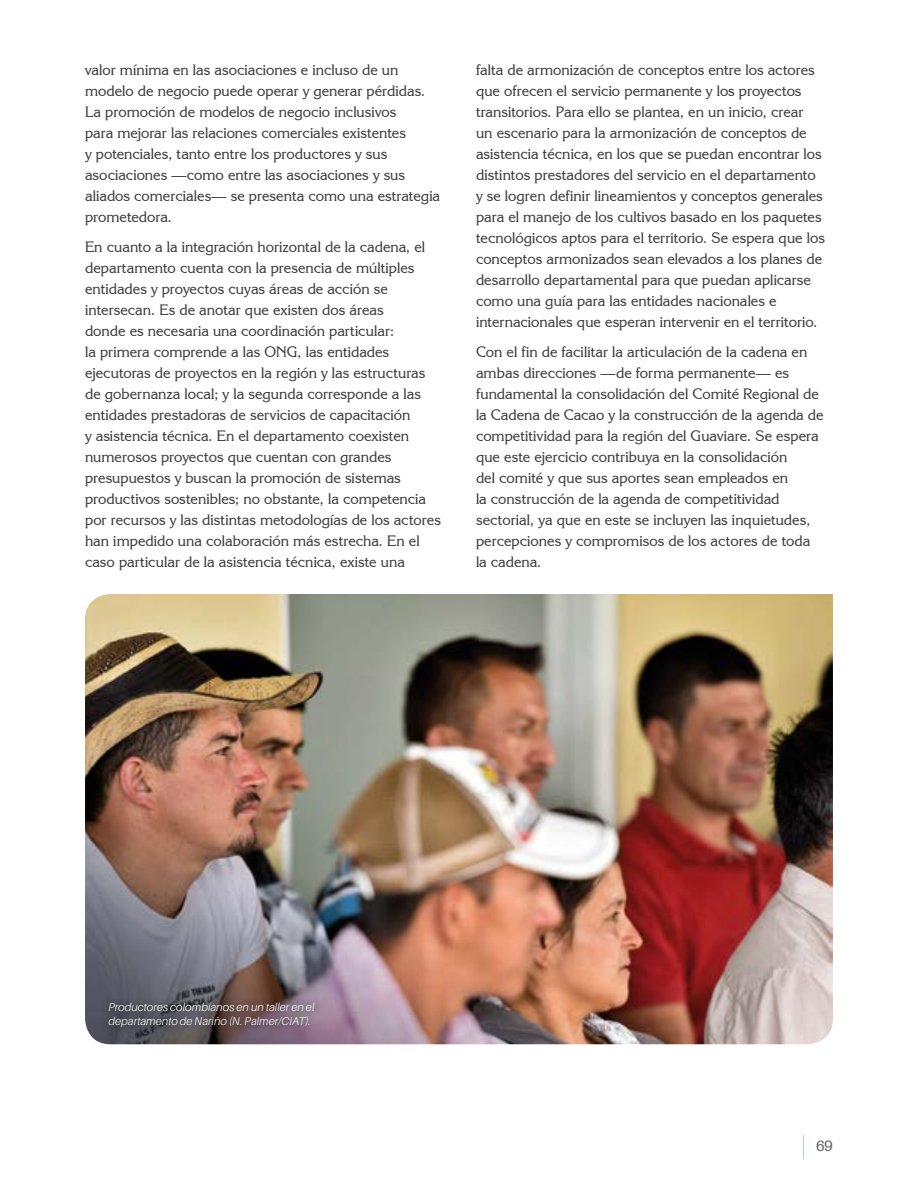
<style>
.page{position:relative;width:918px;height:1188px;background:#fff}
.page>*{position:absolute;margin:0;border:0;box-sizing:border-box;transform-origin:0 0}
.t1{font:15px/21px "Korinna IT Cby BT";color:#3c3c3b}
.t2{font:15px "Aileron";color:#646363}
.t3{font:italic 300 11.25px/13.5px "Aileron";letter-spacing:.01em;color:#fff}
</style>
<div class="page">
<svg style="left:803px;top:1135px;width:1px;height:25px"></svg>
<img style="left:85px;top:594px;width:748px;height:450px">
<div style="left:101px;top:995px;width:222px;height:39px;background:#000;opacity:.54"></div>
<p class="t1" style="left:85px;top:59px;width:357px">valor mínima en las asociaciones e incluso de un modelo de negocio puede operar y generar pérdidas.<br>La promoción de modelos de negocio inclusivos<br>para mejorar las relaciones comerciales existentes<br>y potenciales, tanto entre los productores y sus asociaciones —como entre las asociaciones y sus aliados comerciales— se presenta como una estrategia prometedora.</p>
<p class="t1" style="left:85px;top:236px;width:357px">En cuanto a la integración horizontal de la cadena, el departamento cuenta con la presencia de múltiples entidades y proyectos cuyas áreas de acción se intersecan. Es de anotar que existen dos áreas<br>donde es necesaria una coordinación particular:<br>la primera comprende a las ONG, las entidades ejecutoras de proyectos en la región y las estructuras de gobernanza local; y la segunda corresponde a las entidades prestadoras de servicios de capacitación<br>y asistencia técnica. En el departamento coexisten numerosos proyectos que cuentan con grandes presupuestos y buscan la promoción de sistemas productivos sostenibles; no obstante, la competencia por recursos y las distintas metodologías de los actores han impedido una colaboración más estrecha. En el caso particular de la asistencia técnica, existe una</p>
<p class="t1" style="left:476px;top:59px;width:350px">falta de armonización de conceptos entre los actores que ofrecen el servicio permanente y los proyectos transitorios. Para ello se plantea, en un inicio, crear<br>un escenario para la armonización de conceptos de asistencia técnica, en los que se puedan encontrar los distintos prestadores del servicio en el departamento y se logren definir lineamientos y conceptos generales para el manejo de los cultivos basado en los paquetes tecnológicos aptos para el territorio. Se espera que los conceptos armonizados sean elevados a los planes de desarrollo departamental para que puedan aplicarse como una guía para las entidades nacionales e internacionales que esperan intervenir en el territorio.</p>
<p class="t1" style="left:476px;top:341px;width:349px">Con el fin de facilitar la articulación de la cadena en ambas direcciones —de forma permanente— es fundamental la consolidación del Comité Regional de la Cadena de Cacao y la construcción de la agenda de competitividad para la región del Guaviare. Se espera que este ejercicio contribuya en la consolidación<br>del comité y que sus aportes sean empleados en<br>la construcción de la agenda de competitividad sectorial, ya que en este se incluyen las inquietudes, percepciones y compromisos de los actores de toda la cadena.</p>
<p class="t3" style="left:108px;top:1001px;width:208px">Productores colombianos en un taller en el departamento de Nariño (N. Palmer/CIAT).</p>
<p class="t2" style="left:816px;top:1138px;width:18px">69</p>
</div>
